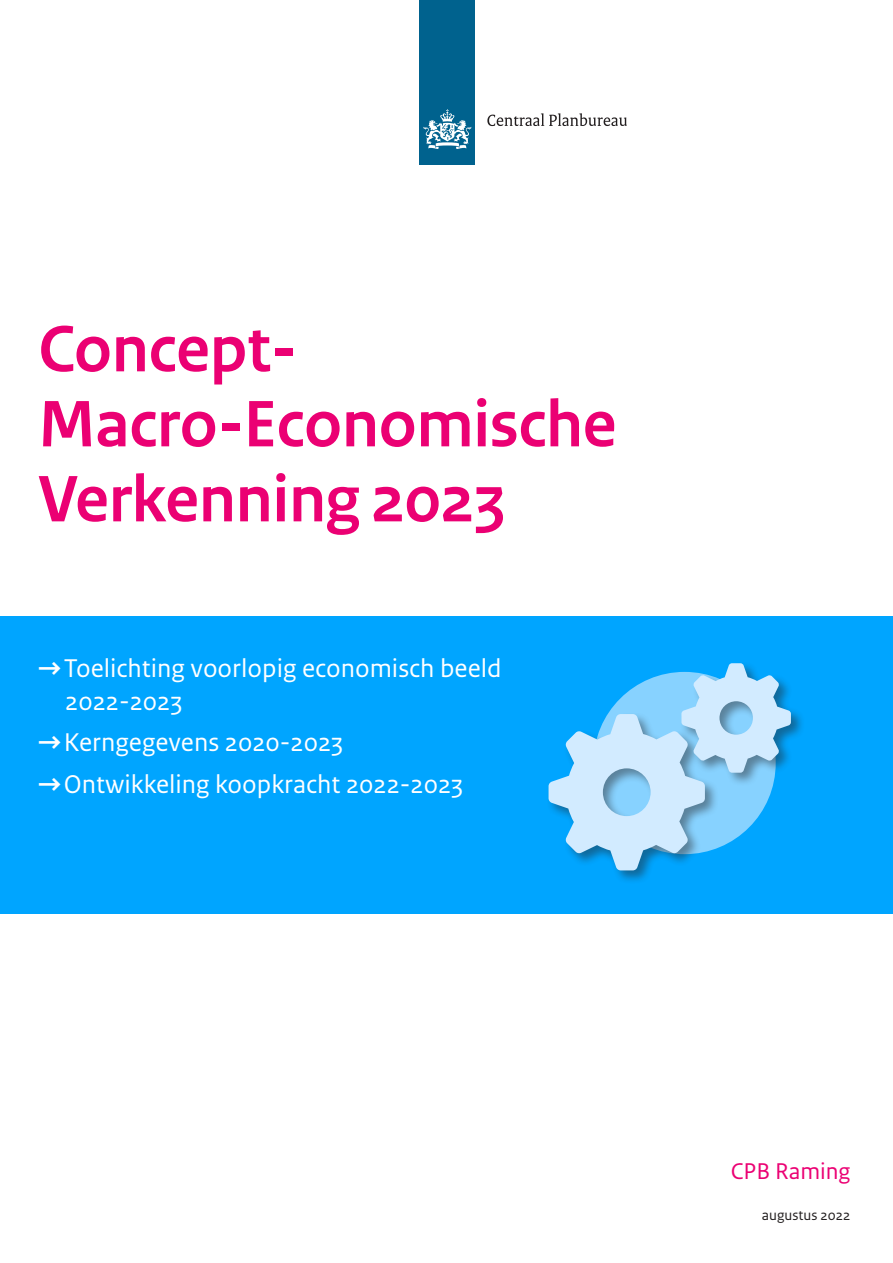
<style>
.page{position:relative;width:893px;height:1263px;background:#fff}
.page>*{position:absolute;margin:0;border:0;box-sizing:border-box;transform-origin:0 0}
.CPB_omslag_kop_1{font:700 69px/75px "Rijksoverheid Sans Heading";color:#eb0073}
.t1{font:27px/33px "Rijksoverheid Sans Text";color:#fff}
.CPB_omslag_publicati{font:24px "Rijksoverheid Sans Text";color:#eb0073}
.CPB_omslag_maand_uit{font:15px "Rijksoverheid Sans Text";color:#231f20}
.s1{font-weight:700}
</style>
<div class="page">
<div style="left:420px;top:0;width:55px;height:165px;background:#00628e"></div>
<svg style="left:423px;top:109px;width:48px;height:40px"></svg>
<svg style="left:487px;top:113px;width:140px;height:13px"></svg>
<div style="left:0;top:616px;width:893px;height:298px;background:#00a5ff"></div>
<div style="left:546px;top:661px;width:259px;height:223px;background:#231f20;opacity:.45"></div>
<svg style="left:549px;top:663px;width:242px;height:207px"></svg>
<p class="CPB_omslag_kop_1" style="left:38px;top:313px;width:580px">Concept-<br>Macro-Economische<br>Verkenning 2023</p>
<p class="t1" style="left:65px;top:652px;width:438px;text-indent:-27px"><span class="s1">→</span>Toelichting voorlopig economisch beeld<br>2022-2023</p>
<p class="t1" style="left:38px;top:726px;width:306px"><span class="s1">→</span>Kerngegevens 2020-2023</p>
<p class="t1" style="left:38px;top:768px;width:426px"><span class="s1">→</span>Ontwikkeling koopkracht 2022-2023</p>
<p class="CPB_omslag_publicati" style="left:731px;top:1157px;width:121px">CPB Raming</p>
<p class="CPB_omslag_maand_uit" style="left:762px;top:1207px;width:90px">augustus 2022</p>
</div>
